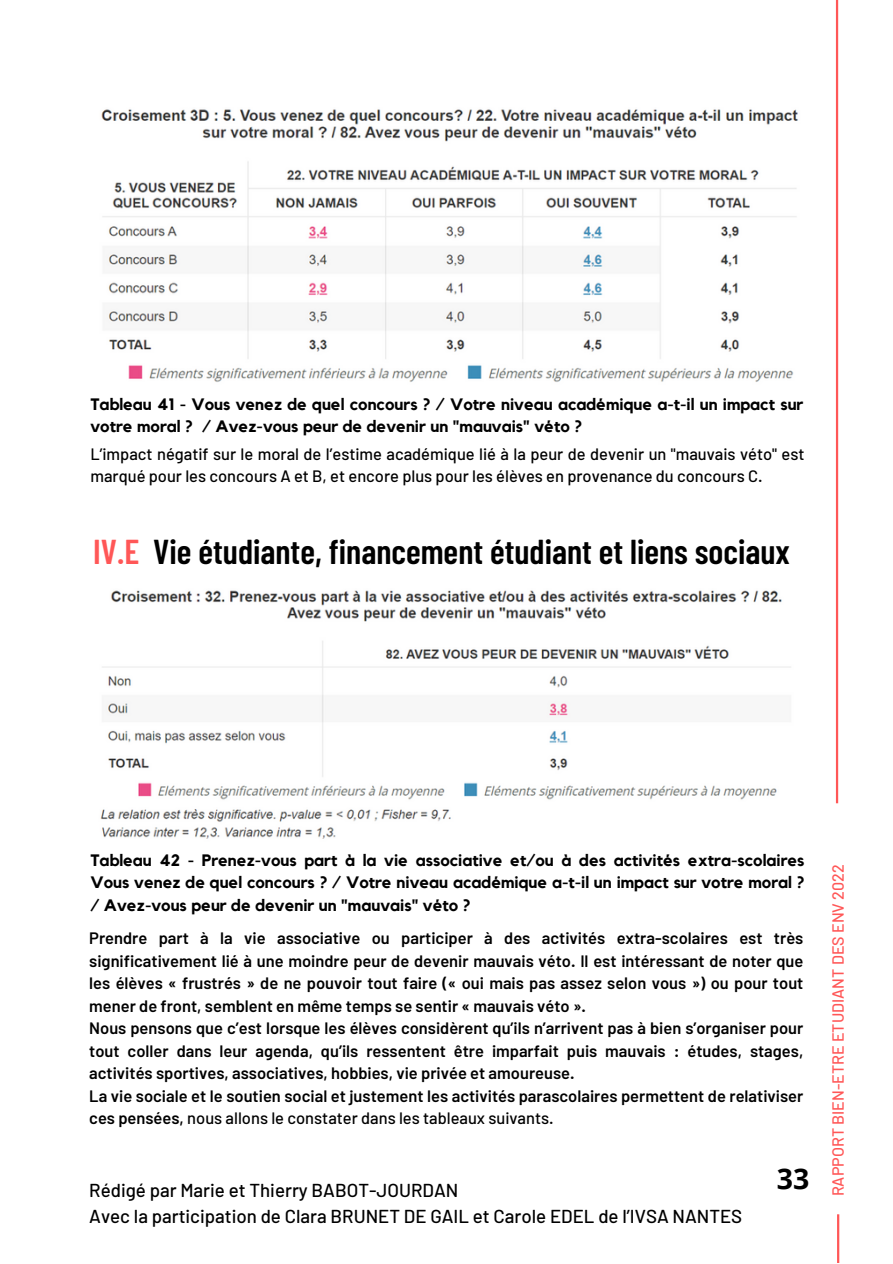
<style>
.page{position:relative;width:893px;height:1264px;background:#fff}
.page>*{position:absolute;margin:0;border:0;box-sizing:border-box;transform-origin:0 0}
.t1{font:600 34.5px "Barlow Condensed";color:#000}
.t2{font:700 28.5px "Open Sans";color:#000}
.t3{font:500 18.75px "Barlow";color:#000}
.t4{font:600 16.5px/22.5px "Barlow";color:#000;text-align:justify}
.t5{font:700 16.5px/22.5px "Kollektif";color:#000}
.t6{font:500 16.5px/22.5px "Barlow";color:#000}
.t7{font:500 16.05px "Barlow";color:#ff5757}
.s1{color:#ff5757}
.s2{font-weight:500}
</style>
<div class="page">
<hr style="left:835px;top:0;width:3px;height:803px;background:#ff5757">
<hr style="left:837px;top:1214px;width:2px;height:48px;background:#ff5757">
<img style="left:101px;top:109px;width:697px;height:273px">
<img style="left:100px;top:590px;width:691px;height:249px">
<p class="t5" style="left:90px;top:393px;width:714px">Tableau 41 - Vous venez de quel concours ? / Votre niveau académique a-t-il un impact sur votre moral ? / Avez-vous peur de devenir un "mauvais" véto ?</p>
<p class="t6" style="left:90px;top:442px;width:715px">L’impact négatif sur le moral de l’estime académique lié à la peur de devenir un "mauvais véto" est marqué pour les concours A et B, et encore plus pour les élèves en provenance du concours C.</p>
<p class="t1" style="left:93px;top:529px;width:698px"><span class="s1">IV.E</span> Vie étudiante, financement étudiant et liens sociaux</p>
<p class="t5" style="left:90px;top:849px;width:715px;text-align:justify">Tableau 42 - Prenez-vous part à la vie associative et/ou à des activités extra-scolaires Vous venez de quel concours ? / Votre niveau académique a-t-il un impact sur votre moral ? / Avez-vous peur de devenir un "mauvais" véto ?</p>
<p class="t4" style="left:89px;top:926px;width:715px">Prendre part à la vie associative ou participer à des activités extra-scolaires est très significativement lié à une moindre peur de devenir mauvais véto. Il est intéressant de noter que les élèves « frustrés » de ne pouvoir tout faire (« oui mais pas assez selon vous ») ou pour tout mener de front, semblent en même temps se sentir « mauvais véto ».</p>
<p class="t4" style="left:89px;top:1016px;width:715px">Nous pensons que c’est lorsque les élèves considèrent qu’ils n’arrivent pas à bien s’organiser pour tout coller dans leur agenda, qu’ils ressentent être imparfait puis mauvais : études, stages, activités sportives, associatives, hobbies, vie privée et amoureuse.</p>
<p class="t4" style="left:89px;top:1083px;width:715px">La vie sociale et le soutien social et justement les activités parascolaires permettent de relativiser ces pensées, <span class="s2">nous allons le constater dans les tableaux suivants.</span></p>
<p class="t3" style="left:89px;top:1178px;width:370px">Rédigé par Marie et Thierry BABOT-JOURDAN</p>
<p class="t3" style="left:89px;top:1203px;width:654px">Avec la participation de Clara BRUNET DE GAIL et Carole EDEL de l’IVSA NANTES</p>
<p class="t2" style="left:776px;top:1158px;width:34px">33</p>
<p class="t7" style="left:827px;top:1196px;width:333px;rotate:-90deg">RAPPORT BIEN-ETRE ETUDIANT DES ENV 2022</p>
</div>
